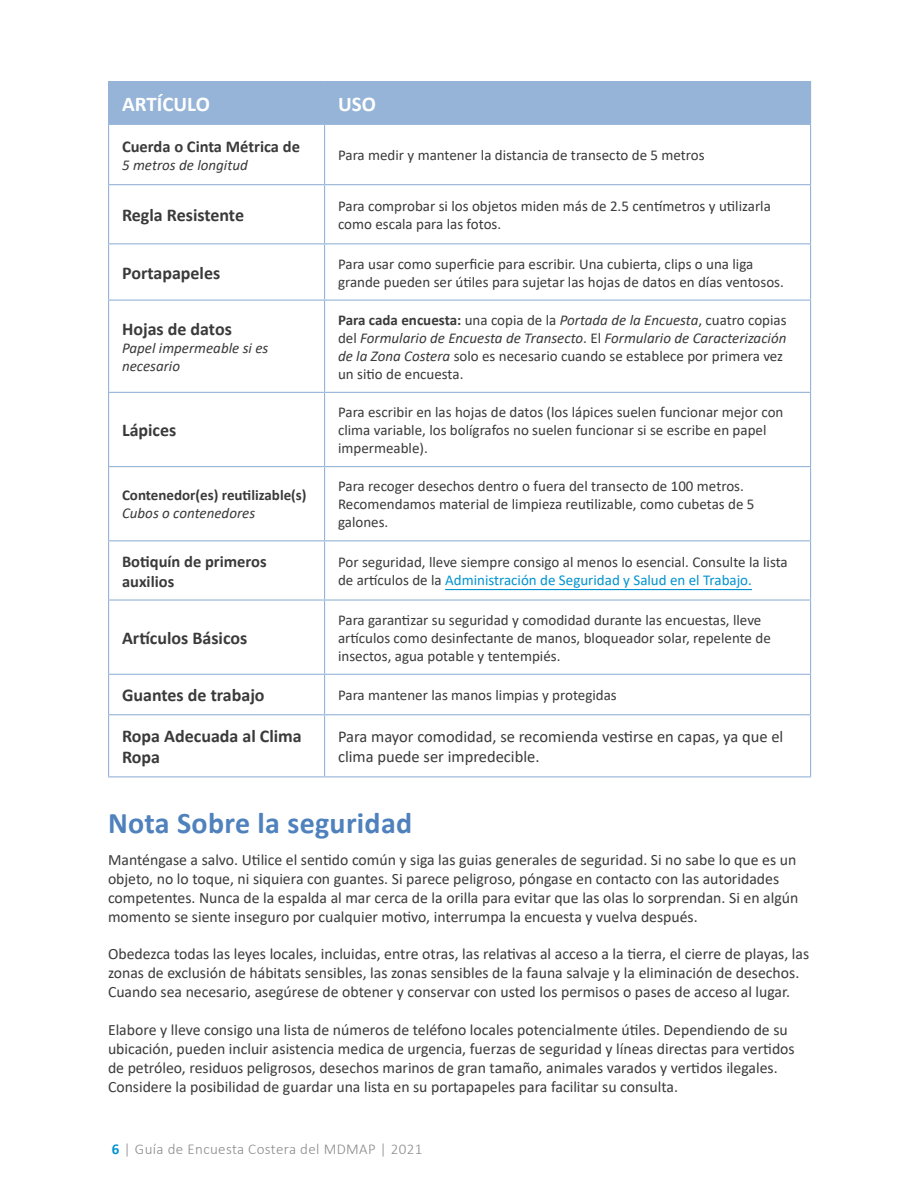
<style>
.page{position:relative;width:918px;height:1188px;background:#fff}
.page>*{position:absolute;margin:0;border:0;box-sizing:border-box;transform-origin:0 0}
.Section_title{font:700 30px "Calibri";letter-spacing:.01em;color:#4f81bd}
.Paragraph_Style_1{font:700 21px "Calibri";color:#fff}
.t1{font:700 18px "Calibri";color:#3a3a3a}
.t2{font:16.5px/19.8px "Calibri";color:#3a3a3a}
.t3{font:700 16.5px/19.8px "Calibri";color:#3a3a3a}
.Paragraph_Style_1-2{font:15.75px/18.9px "Calibri";color:#3a3a3a}
.t4{font:15px/18px "Calibri";color:#3a3a3a}
.t5{font:italic 15px/18px "Calibri";color:#3a3a3a}
.t6{font:300 15px "Calibri";letter-spacing:.025em;color:#8a8a8a}
.t7{font:700 15px "Calibri";color:#3a3a3a}
.s1{font-weight:700}
.s2{font-style:italic}
.s3{color:#0093d0}
.s4{font-weight:700;color:#0093d0}
</style>
<div class="page">
<div style="left:109px;top:82px;width:701px;height:42px;background:#95b4d7"></div>
<hr style="left:108px;top:125px;width:1px;height:59px;background:#95b4d7">
<hr style="left:324px;top:125px;width:1px;height:59px;background:#95b4d7">
<hr style="left:810px;top:125px;width:1px;height:59px;background:#95b4d7">
<hr style="left:108px;top:184px;width:217px;height:1px;background:#95b4d7">
<hr style="left:108px;top:185px;width:1px;height:58px;background:#95b4d7">
<hr style="left:325px;top:184px;width:486px;height:1px;background:#95b4d7">
<hr style="left:324px;top:185px;width:1px;height:58px;background:#95b4d7">
<hr style="left:810px;top:185px;width:1px;height:58px;background:#95b4d7">
<hr style="left:108px;top:243px;width:217px;height:1px;background:#95b4d7">
<hr style="left:108px;top:244px;width:1px;height:56px;background:#95b4d7">
<hr style="left:325px;top:243px;width:486px;height:1px;background:#95b4d7">
<hr style="left:324px;top:244px;width:1px;height:56px;background:#95b4d7">
<hr style="left:810px;top:244px;width:1px;height:56px;background:#95b4d7">
<hr style="left:108px;top:300px;width:217px;height:1px;background:#95b4d7">
<hr style="left:108px;top:301px;width:1px;height:91px;background:#95b4d7">
<hr style="left:325px;top:300px;width:486px;height:1px;background:#95b4d7">
<hr style="left:324px;top:301px;width:1px;height:91px;background:#95b4d7">
<hr style="left:810px;top:301px;width:1px;height:91px;background:#95b4d7">
<hr style="left:108px;top:392px;width:217px;height:1px;background:#95b4d7">
<hr style="left:108px;top:393px;width:1px;height:73px;background:#95b4d7">
<hr style="left:325px;top:392px;width:486px;height:1px;background:#95b4d7">
<hr style="left:324px;top:393px;width:1px;height:73px;background:#95b4d7">
<hr style="left:810px;top:393px;width:1px;height:73px;background:#95b4d7">
<hr style="left:108px;top:466px;width:217px;height:1px;background:#95b4d7">
<hr style="left:108px;top:467px;width:1px;height:73px;background:#95b4d7">
<hr style="left:325px;top:466px;width:486px;height:1px;background:#95b4d7">
<hr style="left:324px;top:467px;width:1px;height:73px;background:#95b4d7">
<hr style="left:810px;top:467px;width:1px;height:73px;background:#95b4d7">
<hr style="left:108px;top:540px;width:217px;height:1px;background:#95b4d7">
<hr style="left:108px;top:541px;width:1px;height:58px;background:#95b4d7">
<hr style="left:325px;top:540px;width:486px;height:1px;background:#95b4d7">
<hr style="left:324px;top:541px;width:1px;height:58px;background:#95b4d7">
<hr style="left:810px;top:541px;width:1px;height:58px;background:#95b4d7">
<hr style="left:108px;top:599px;width:217px;height:2px;background:#95b4d7">
<hr style="left:108px;top:601px;width:1px;height:73px;background:#95b4d7">
<hr style="left:325px;top:599px;width:486px;height:2px;background:#95b4d7">
<hr style="left:324px;top:601px;width:1px;height:73px;background:#95b4d7">
<hr style="left:810px;top:601px;width:1px;height:73px;background:#95b4d7">
<hr style="left:108px;top:674px;width:217px;height:1px;background:#95b4d7">
<hr style="left:108px;top:675px;width:1px;height:39px;background:#95b4d7">
<hr style="left:325px;top:674px;width:486px;height:1px;background:#95b4d7">
<hr style="left:324px;top:675px;width:1px;height:39px;background:#95b4d7">
<hr style="left:810px;top:675px;width:1px;height:39px;background:#95b4d7">
<hr style="left:108px;top:714px;width:217px;height:1px;background:#95b4d7">
<hr style="left:108px;top:715px;width:1px;height:61px;background:#95b4d7">
<hr style="left:325px;top:714px;width:486px;height:1px;background:#95b4d7">
<hr style="left:324px;top:715px;width:1px;height:61px;background:#95b4d7">
<hr style="left:810px;top:715px;width:1px;height:61px;background:#95b4d7">
<hr style="left:108px;top:776px;width:217px;height:1px;background:#95b4d7">
<hr style="left:325px;top:776px;width:486px;height:1px;background:#95b4d7">
<hr style="left:108px;top:81px;width:217px;height:1px;background:#95b4d7">
<hr style="left:108px;top:82px;width:1px;height:42px;background:#95b4d7">
<hr style="left:325px;top:81px;width:486px;height:1px;background:#95b4d7">
<hr style="left:324px;top:82px;width:1px;height:42px;background:#95b4d7">
<hr style="left:810px;top:82px;width:1px;height:42px;background:#95b4d7">
<hr style="left:108px;top:124px;width:217px;height:1px;background:#95b4d7">
<hr style="left:325px;top:124px;width:486px;height:1px;background:#95b4d7">
<hr style="left:445px;top:589px;width:307px;height:1px;background:#0093d0">
<p class="Paragraph_Style_1" style="left:122px;top:89px;width:89px">ARTÍCULO</p>
<p class="Paragraph_Style_1" style="left:338px;top:89px;width:39px">USO</p>
<p class="t3" style="left:122px;top:137px;width:179px">Cuerda o Cinta Métrica de</p>
<p class="t5" style="left:122px;top:156px;width:127px">5 metros de longitud</p>
<p class="t4" style="left:338px;top:146px;width:368px">Para medir y mantener la distancia de transecto de 5 metros</p>
<p class="t1" style="left:122px;top:202px;width:124px">Regla Resistente</p>
<p class="t4" style="left:338px;top:197px;width:434px">Para comprobar si los objetos miden más de 2.5 centímetros y utilizarla como escala para las fotos.</p>
<p class="t1" style="left:122px;top:260px;width:100px">Portapapeles</p>
<p class="t4" style="left:338px;top:254px;width:447px">Para usar como superficie para escribir. Una cubierta, clips o una liga grande pueden ser útiles para sujetar las hojas de datos en días ventosos.</p>
<p class="t1" style="left:122px;top:316px;width:111px">Hojas de datos</p>
<p class="t5" style="left:122px;top:338px;width:148px">Papel impermeable si es necesario</p>
<p class="t4" style="left:338px;top:311px;width:450px"><span class="s1">Para cada encuesta:</span> una copia de la <span class="s2">Portada de la Encuesta</span>, cuatro copias del <span class="s2">Formulario de Encuesta de Transecto</span>. El <span class="s2">Formulario de Caracterización de la Zona Costera</span> solo es necesario cuando se establece por primera vez un sitio de encuesta.</p>
<p class="t1" style="left:122px;top:418px;width:56px">Lápices</p>
<p class="t7" style="left:122px;top:485px;width:186px">Contenedor(es) reutilizable(s)</p>
<p class="t5" style="left:122px;top:504px;width:135px">Cubos o contenedores</p>
<p class="t4" style="left:338px;top:403px;width:447px">Para escribir en las hojas de datos (los lápices suelen funcionar mejor con clima variable, los bolígrafos no suelen funcionar si se escribe en papel impermeable).</p>
<p class="t4" style="left:338px;top:477px;width:418px">Para recoger desechos dentro o fuera del transecto de 100 metros.<br>Recomendamos material de limpieza reutilizable, como cubetas de 5 galones.</p>
<p class="t3" style="left:122px;top:551px;width:146px">Botiquín de primeros auxilios</p>
<p class="t4" style="left:338px;top:553px;width:451px">Por seguridad, lleve siempre consigo al menos lo esencial. Consulte la lista de artículos de la <span class="s3">Administración de Seguridad y Salud en el Trabajo.</span></p>
<p class="t1" style="left:122px;top:625px;width:127px">Artículos Básicos</p>
<p class="t4" style="left:338px;top:610px;width:434px">Para garantizar su seguridad y comodidad durante las encuestas, lleve artículos como desinfectante de manos, bloqueador solar, repelente de insectos, agua potable y tentempiés.</p>
<p class="t1" style="left:122px;top:683px;width:144px">Guantes de trabajo</p>
<p class="t4" style="left:338px;top:686px;width:280px">Para mantener las manos limpias y protegidas</p>
<p class="t1" style="left:122px;top:723px;width:181px">Ropa Adecuada al Clima</p>
<p class="t1" style="left:122px;top:745px;width:40px">Ropa</p>
<p class="t2" style="left:338px;top:726px;width:447px">Para mayor comodidad, se recomienda vestirse en capas, ya que el clima puede ser impredecible.</p>
<p class="Section_title" style="left:108px;top:801px;width:306px">Nota Sobre la seguridad</p>
<p class="Paragraph_Style_1-2" style="left:108px;top:850px;width:692px">Manténgase a salvo. Utilice el sentido común y siga las guias generales de seguridad. Si no sabe lo que es un objeto, no lo toque, ni siquiera con guantes. Si parece peligroso, póngase en contacto con las autoridades competentes. Nunca de la espalda al mar cerca de la orilla para evitar que las olas lo sorprendan. Si en algún momento se siente inseguro por cualquier motivo, interrumpa la encuesta y vuelva después.</p>
<p class="Paragraph_Style_1-2" style="left:108px;top:944px;width:703px">Obedezca todas las leyes locales, incluidas, entre otras, las relativas al acceso a la tierra, el cierre de playas, las zonas de exclusión de hábitats sensibles, las zonas sensibles de la fauna salvaje y la eliminación de desechos.<br>Cuando sea necesario, asegúrese de obtener y conservar con usted los permisos o pases de acceso al lugar.</p>
<p class="Paragraph_Style_1-2" style="left:108px;top:1020px;width:688px">Elabore y lleve consigo una lista de números de teléfono locales potencialmente útiles. Dependiendo de su ubicación, pueden incluir asistencia medica de urgencia, fuerzas de seguridad y líneas directas para vertidos de petróleo, residuos peligrosos, desechos marinos de gran tamaño, animales varados y vertidos ilegales.<br>Considere la posibilidad de guardar una lista en su portapapeles para facilitar su consulta.</p>
<p class="t6" style="left:112px;top:1140px;width:312px"><span class="s4">6</span> | Guía de Encuesta Costera del MDMAP | 2021</p>
</div>
